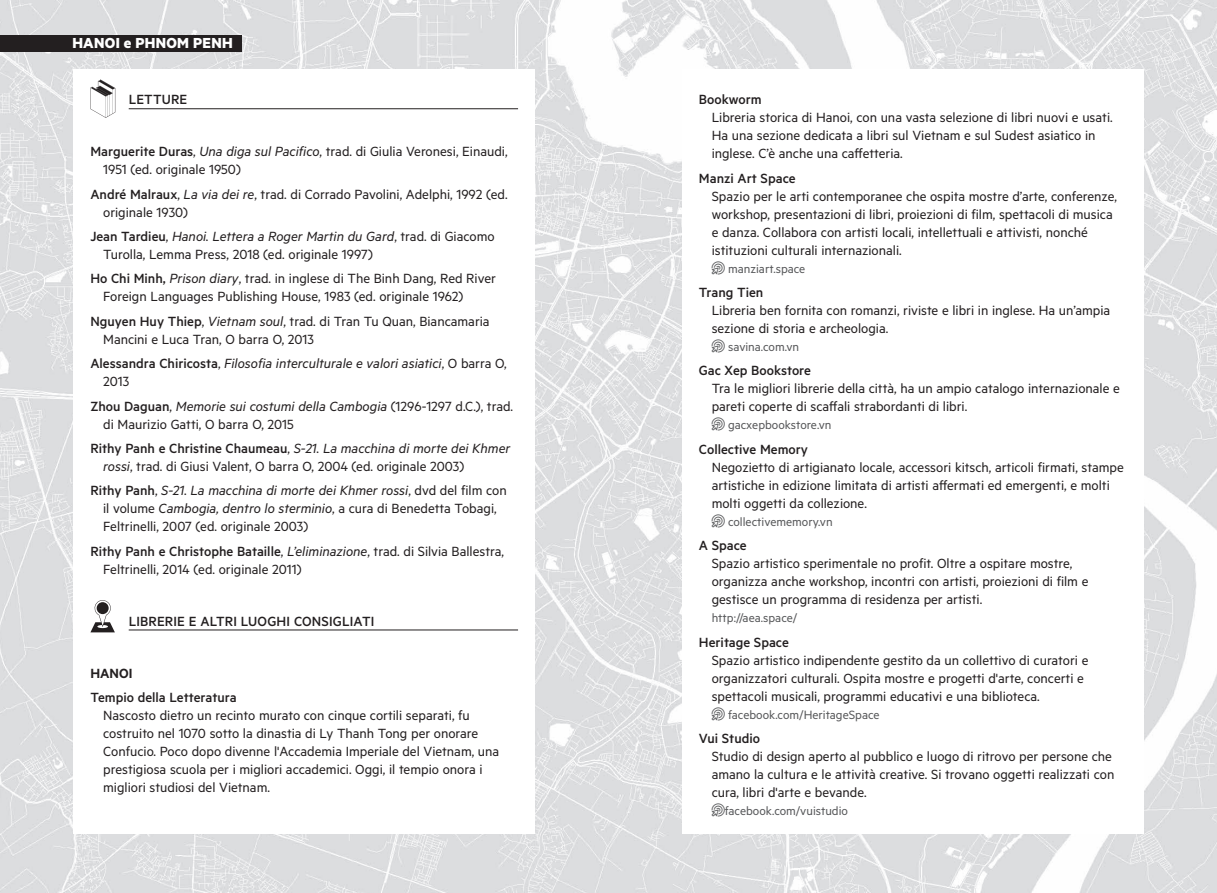
<style>
.page{position:relative;width:1217px;height:893px;background:#fff}
.page>*{position:absolute;margin:0;border:0;box-sizing:border-box;transform-origin:0 0}
.t1{font:700 16.35px "Metric";letter-spacing:.02em;color:#fff}
.t2{font:15px/18px "Metric";color:#231f20}
.t3{font:500 15px "Metric";color:#231f20}
.t4{font:italic 15px/18px "Metric";color:#231f20}
.t5{font:600 15px "Metric";color:#231f20}
.t6{font:13.5px "Metric";color:#57585a}
.s1{font-weight:500}
.s2{font-style:italic}
.s3{font-weight:500;font-style:normal}
.s4{font-style:normal}
</style>
<div class="page">
<img style="left:0;top:0;width:1216px;height:893px">
<div style="left:74px;top:69px;width:461px;height:764px;background:#fff"></div>
<hr style="left:129px;top:108px;width:389px;height:1px;background:#231f20">
<hr style="left:129px;top:630px;width:389px;height:1px;background:#231f20">
<svg style="left:90px;top:80px;width:25px;height:38px"></svg>
<svg style="left:90px;top:600px;width:25px;height:32px"></svg>
<div style="left:0;top:35px;width:242px;height:16px;background:#231f20"></div>
<div style="left:682px;top:69px;width:461px;height:764px;background:#fff"></div>
<p class="t1" style="left:72px;top:33px;width:162px">HANOI e PHNOM PENH</p>
<p class="t3" style="left:129px;top:91px;width:60px">LETTURE</p>
<p class="t2" style="left:103px;top:142px;width:406px;text-indent:-13px"><span class="s1">Marguerite Duras</span>, <span class="s2">Una diga sul Pacifico</span>, trad. di Giulia Veronesi, Einaudi,<br>1951 (ed. originale 1950)</p>
<p class="t2" style="left:103px;top:185px;width:406px;text-indent:-13px"><span class="s1">André Malraux</span>, <span class="s2">La via dei re</span>, trad. di Corrado Pavolini, Adelphi, 1992 (ed. originale 1930)</p>
<p class="t2" style="left:103px;top:227px;width:393px;text-indent:-13px"><span class="s1">Jean Tardieu</span>, <span class="s2">Hanoi. Lettera a Roger Martin du Gard</span>, trad. di Giacomo<br>Turolla, Lemma Press, 2018 (ed. originale 1997)</p>
<p class="t2" style="left:103px;top:269px;width:394px;text-indent:-13px"><span class="s1">Ho Chi Minh,</span> <span class="s2">Prison diary</span>, trad. in inglese di The Binh Dang, Red River<br>Foreign Languages Publishing House, 1983 (ed. originale 1962)</p>
<p class="t2" style="left:103px;top:312px;width:388px;text-indent:-13px"><span class="s1">Nguyen Huy Thiep</span>, <span class="s2">Vietnam soul</span>, trad. di Tran Tu Quan, Biancamaria<br>Mancini e Luca Tran, O barra O, 2013</p>
<p class="t4" style="left:103px;top:354px;width:405px;text-indent:-13px"><span class="s3">Alessandra Chiricosta</span><span class="s4">,</span> Filosofia interculturale e valori asiatici<span class="s4">, O barra O,<br>2013</span></p>
<p class="t2" style="left:103px;top:396px;width:411px;text-indent:-13px"><span class="s1">Zhou Daguan</span>, <span class="s2">Memorie sui costumi della Cambogia</span> (1296-1297 d.C.), trad. di Maurizio Gatti, O barra O, 2015</p>
<p class="t2" style="left:103px;top:439px;width:408px;text-indent:-13px"><span class="s1">Rithy Panh e Christine Chaumeau</span>, <span class="s2">S-21. La macchina di morte dei Khmer rossi</span>, trad. di Giusi Valent, O barra O, 2004 (ed. originale 2003)</p>
<p class="t2" style="left:103px;top:481px;width:405px;text-indent:-13px"><span class="s1">Rithy Panh</span>, <span class="s2">S-21. La macchina di morte dei Khmer rossi</span>, dvd del film con il volume <span class="s2">Cambogia, dentro lo sterminio</span>, a cura di Benedetta Tobagi,<br>Feltrinelli, 2007 (ed. originale 2003)</p>
<p class="t2" style="left:103px;top:542px;width:402px;text-indent:-13px"><span class="s1">Rithy Panh e Christophe Bataille</span>, <span class="s2">L’eliminazione</span>, trad. di Silvia Ballestra,<br>Feltrinelli, 2014 (ed. originale 2011)</p>
<p class="t3" style="left:129px;top:612px;width:247px">LIBRERIE E ALTRI LUOGHI CONSIGLIATI</p>
<p class="t5" style="left:90px;top:664px;width:43px">HANOI</p>
<p class="t3" style="left:90px;top:688px;width:148px">Tempio della Letteratura</p>
<p class="t2" style="left:103px;top:706px;width:397px">Nascosto dietro un recinto murato con cinque cortili separati, fu costruito nel 1070 sotto la dinastia di Ly Thanh Tong per onorare Confucio. Poco dopo divenne l'Accademia Imperiale del Vietnam, una prestigiosa scuola per i migliori accademici. Oggi, il tempio onora i migliori studiosi del Vietnam.</p>
<p class="t3" style="left:698px;top:91px;width:64px">Bookworm</p>
<p class="t2" style="left:711px;top:108px;width:402px">Libreria storica di Hanoi, con una vasta selezione di libri nuovi e usati.<br>Ha una sezione dedicata a libri sul Vietnam e sul Sudest asiatico in inglese. C’è anche una caffetteria.</p>
<p class="t3" style="left:698px;top:169px;width:98px">Manzi Art Space</p>
<p class="t2" style="left:711px;top:186px;width:407px">Spazio per le arti contemporanee che ospita mostre d’arte, conferenze, workshop, presentazioni di libri, proiezioni di film, spettacoli di musica e danza. Collabora con artisti locali, intellettuali e attivisti, nonché istituzioni culturali internazionali.</p>
<p class="t6" style="left:711px;top:261px;width:95px">◆●●▲□■▼ manziart.space</p>
<p class="t3" style="left:698px;top:284px;width:66px">Trang Tien</p>
<p class="t2" style="left:711px;top:301px;width:400px">Libreria ben fornita con romanzi, riviste e libri in inglese. Ha un’ampia sezione di storia e archeologia.</p>
<p class="t6" style="left:711px;top:339px;width:89px">◆●●▲□■▼ savina.com.vn</p>
<p class="t3" style="left:698px;top:362px;width:113px">Gac Xep Bookstore</p>
<p class="t2" style="left:711px;top:379px;width:409px">Tra le migliori librerie della città, ha un ampio catalogo internazionale e pareti coperte di scaffali strabordanti di libri.</p>
<p class="t6" style="left:711px;top:417px;width:121px">◆●●▲□■▼ gacxepbookstore.vn</p>
<p class="t3" style="left:698px;top:440px;width:111px">Collective Memory</p>
<p class="t2" style="left:711px;top:458px;width:413px">Negozietto di artigianato locale, accessori kitsch, articoli firmati, stampe artistiche in edizione limitata di artisti affermati ed emergenti, e molti molti oggetti da collezione.</p>
<p class="t6" style="left:711px;top:514px;width:122px">◆●●▲□■▼ collectivememory.vn</p>
<p class="t3" style="left:698px;top:537px;width:49px">A Space</p>
<p class="t2" style="left:711px;top:554px;width:378px">Spazio artistico sperimentale no profit. Oltre a ospitare mostre, organizza anche workshop, incontri con artisti, proiezioni di film e gestisce un programma di residenza per artisti.</p>
<p class="t6" style="left:711px;top:610px;width:87px">http://aea.space/</p>
<p class="t3" style="left:698px;top:633px;width:91px">Heritage Space</p>
<p class="t2" style="left:711px;top:650px;width:378px">Spazio artistico indipendente gestito da un collettivo di curatori e organizzatori culturali. Ospita mostre e progetti d'arte, concerti e spettacoli musicali, programmi educativi e una biblioteca.</p>
<p class="t6" style="left:711px;top:707px;width:169px">◆●●▲□■▼ facebook.com/HeritageSpace</p>
<p class="t3" style="left:698px;top:730px;width:63px">Vui Studio</p>
<p class="t2" style="left:711px;top:747px;width:404px">Studio di design aperto al pubblico e luogo di ritrovo per persone che amano la cultura e le attività creative. Si trovano oggetti realizzati con cura, libri d'arte e bevande.</p>
<p class="t6" style="left:711px;top:803px;width:138px">◆●●▲□■▼facebook.com/vuistudio</p>
</div>
